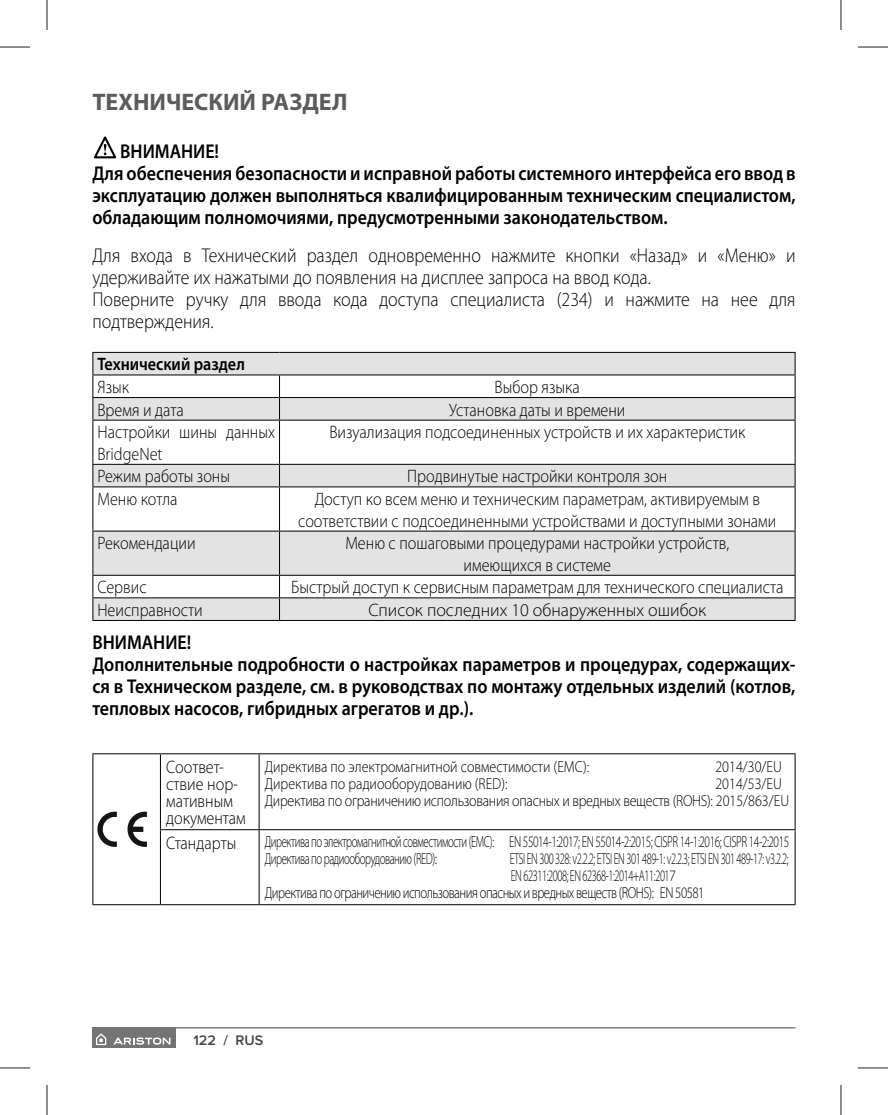
<style>
.page{position:relative;width:888px;height:1115px;background:#fff}
.page>*{position:absolute;margin:0;border:0;box-sizing:border-box;transform-origin:0 0}
.t1{font:700 24px "Myriad Pro";color:#5c5c5c}
.t2{font:600 20px/22px "Myriad Pro";color:#000;scale:.9 1}
.t3{font:300 20px/22px "Myriad Pro";color:#000;scale:.9 1}
.t4{font:300 18px/21.6px "Myriad Pro";color:#000;scale:.9 1}
.t5{font:300 18px "Myriad Pro";color:#000}
.t6{font:600 18px "Myriad Pro";color:#000;scale:.9 1}
.t7{font:300 16px/17px "Myriad Pro";letter-spacing:-.04em;color:#000;scale:.68 1}
.t8{font:300 16px "Myriad Pro";letter-spacing:-.04em;color:#000;scale:.65 1}
.t9{font:300 16px/17px "Myriad Pro";letter-spacing:-.02em;color:#000;scale:.88 1}
.t10{font:300 16px "Myriad Pro";color:#000;scale:.88 1}
.t11{font:300 16px "Myriad Pro";letter-spacing:-.04em;color:#000;scale:.8 1}
.t12{font:300 16px "Myriad Pro";letter-spacing:-.04em;color:#000;scale:.88 1}
.t13{font:600 14.4px "Proxima Nova";color:#454545}
</style>
<div class="page">
<hr style="left:92px;top:1027px;width:703px;height:1px;background:#747474">
<div style="left:92px;top:1027px;width:84px;height:21px;background:#747474"></div>
<svg style="left:96px;top:1033px;width:10px;height:12px"></svg>
<svg style="left:113px;top:1037px;width:57px;height:7px"></svg>
<svg style="left:94px;top:136px;width:22px;height:22px"></svg>
<svg style="left:93px;top:353px;width:701px;height:267px;fill:#e3e3e3"></svg>
<hr style="left:92px;top:352px;width:187px;height:1px;background:#000">
<hr style="left:279px;top:352px;width:516px;height:1px;background:#000">
<hr style="left:92px;top:374px;width:187px;height:1px;background:#000">
<hr style="left:279px;top:374px;width:516px;height:1px;background:#000">
<hr style="left:92px;top:397px;width:187px;height:1px;background:#000">
<svg style="left:92px;top:353px;width:1px;height:66px"></svg>
<hr style="left:279px;top:397px;width:516px;height:1px;background:#000">
<svg style="left:279px;top:375px;width:1px;height:44px"></svg>
<svg style="left:794px;top:353px;width:1px;height:66px"></svg>
<hr style="left:92px;top:419px;width:187px;height:1px;background:#000">
<hr style="left:92px;top:420px;width:1px;height:44px;background:#000">
<hr style="left:279px;top:419px;width:516px;height:1px;background:#000">
<hr style="left:279px;top:420px;width:1px;height:44px;background:#000">
<hr style="left:794px;top:420px;width:1px;height:44px;background:#000">
<hr style="left:92px;top:464px;width:187px;height:1px;background:#000">
<svg style="left:92px;top:465px;width:1px;height:21px"></svg>
<hr style="left:279px;top:464px;width:516px;height:1px;background:#000">
<svg style="left:279px;top:465px;width:1px;height:21px"></svg>
<svg style="left:794px;top:465px;width:1px;height:21px"></svg>
<hr style="left:92px;top:486px;width:187px;height:1px;background:#000">
<hr style="left:92px;top:487px;width:1px;height:43px;background:#000">
<hr style="left:279px;top:486px;width:516px;height:1px;background:#000">
<hr style="left:279px;top:487px;width:1px;height:43px;background:#000">
<hr style="left:794px;top:487px;width:1px;height:43px;background:#000">
<hr style="left:92px;top:530px;width:187px;height:1px;background:#000">
<hr style="left:92px;top:531px;width:1px;height:44px;background:#000">
<hr style="left:279px;top:530px;width:516px;height:1px;background:#000">
<hr style="left:279px;top:531px;width:1px;height:44px;background:#000">
<hr style="left:794px;top:531px;width:1px;height:44px;background:#000">
<hr style="left:92px;top:575px;width:187px;height:1px;background:#000">
<hr style="left:279px;top:575px;width:516px;height:1px;background:#000">
<hr style="left:92px;top:597px;width:187px;height:1px;background:#000">
<svg style="left:92px;top:576px;width:1px;height:44px"></svg>
<hr style="left:279px;top:597px;width:516px;height:1px;background:#000">
<svg style="left:279px;top:576px;width:1px;height:44px"></svg>
<svg style="left:794px;top:576px;width:1px;height:44px"></svg>
<hr style="left:92px;top:620px;width:187px;height:1px;background:#000">
<hr style="left:279px;top:620px;width:516px;height:1px;background:#000">
<hr style="left:160px;top:753px;width:99px;height:1px;background:#000">
<hr style="left:259px;top:753px;width:536px;height:1px;background:#000">
<hr style="left:259px;top:754px;width:1px;height:75px;background:#000">
<hr style="left:794px;top:754px;width:1px;height:75px;background:#000">
<hr style="left:160px;top:829px;width:99px;height:1px;background:#000">
<hr style="left:259px;top:829px;width:536px;height:1px;background:#000">
<hr style="left:259px;top:830px;width:1px;height:74px;background:#000">
<hr style="left:794px;top:830px;width:1px;height:74px;background:#000">
<hr style="left:160px;top:904px;width:99px;height:1px;background:#000">
<hr style="left:259px;top:904px;width:536px;height:1px;background:#000">
<hr style="left:92px;top:753px;width:68px;height:1px;background:#000">
<hr style="left:92px;top:754px;width:1px;height:75px;background:#000">
<hr style="left:92px;top:829px;width:1px;height:75px;background:#000">
<hr style="left:92px;top:904px;width:68px;height:1px;background:#000">
<hr style="left:160px;top:754px;width:1px;height:75px;background:#000">
<hr style="left:160px;top:830px;width:1px;height:74px;background:#000">
<svg style="left:97px;top:811px;width:20px;height:36px"></svg>
<svg style="left:127px;top:811px;width:20px;height:36px"></svg>
<hr style="left:0;top:47px;width:30px;height:1px;background:#241f1f">
<hr style="left:858px;top:47px;width:30px;height:1px;background:#241f1f">
<hr style="left:0;top:1067px;width:30px;height:1px;background:#241f1f">
<hr style="left:858px;top:1067px;width:30px;height:1px;background:#241f1f">
<hr style="left:47px;top:0;width:1px;height:30px;background:#241f1f">
<hr style="left:47px;top:1084px;width:1px;height:30px;background:#241f1f">
<hr style="left:840px;top:0;width:1px;height:30px;background:#241f1f">
<hr style="left:840px;top:1084px;width:1px;height:30px;background:#241f1f">
<h1 class="t1" style="left:92px;top:87px;width:257px">ТЕХНИЧЕСКИЙ РАЗДЕЛ</h1>
<p class="t2" style="left:92px;top:140px;width:783px;text-indent:28px">ВНИМАНИЕ!<br>Для обеспечения безопасности и исправной работы системного интерфейса его ввод в эксплуатацию должен выполняться квалифицированным техническим специалистом, обладающим полномочиями, предусмотренными законодательством.</p>
<p class="t3" style="left:92px;top:244px;width:783px">Для входа в Технический раздел одновременно нажмите кнопки «Назад» и «Меню» и удерживайте их нажатыми до появления на дисплее запроса на ввод кода.<br>Поверните ручку для ввода кода доступа специалиста (234) и нажмите на нее для подтверждения.</p>
<p class="t6" style="left:97px;top:353px;width:165px">Технический раздел</p>
<p class="t4" style="left:97px;top:376px;width:37px">Язык</p>
<p class="t4" style="left:494px;top:376px;width:96px">Выбор языка</p>
<p class="t4" style="left:97px;top:398px;width:97px">Время и дата</p>
<p class="t4" style="left:449px;top:398px;width:197px">Установка даты и времени</p>
<p class="t4" style="left:97px;top:421px;width:199px">Настройки шины данных<br>BridgeNet</p>
<p class="t4" style="left:329px;top:421px;width:464px">Визуализация подсоединенных устройств и их характеристик</p>
<p class="t4" style="left:97px;top:465px;width:149px">Режим работы зоны</p>
<p class="t4" style="left:407px;top:465px;width:291px">Продвинутые настройки контроля зон</p>
<p class="t4" style="left:97px;top:488px;width:91px">Меню котла</p>
<p class="t4" style="left:298px;top:488px;width:533px;text-align:center">Доступ ко всем меню и техническим параметрам, активируемым в соответствии с подсоединенными устройствами и доступными зонами</p>
<p class="t4" style="left:97px;top:532px;width:111px">Рекомендации</p>
<p class="t4" style="left:345px;top:532px;width:428px;text-align:center">Меню с пошаговыми процедурами настройки устройств, имеющихся в системе</p>
<p class="t4" style="left:97px;top:576px;width:56px">Сервис</p>
<p class="t4" style="left:291px;top:576px;width:548px">Быстрый доступ к сервисным параметрам для технического специалиста</p>
<p class="t4" style="left:97px;top:599px;width:119px">Неисправности</p>
<p class="t5" style="left:368px;top:599px;width:339px">Список последних 10 обнаруженных ошибок</p>
<p class="t2" style="left:92px;top:630px;width:783px">ВНИМАНИЕ!<br>Дополнительные подробности о настройках параметров и процедурах, содержащих&shy;ся в Техническом разделе, см. в руководствах по монтажу отдельных изделий (котлов, тепловых насосов, гибридных агрегатов и др.).</p>
<p class="t4" style="left:166px;top:758px;width:90px;line-height:17px">Соответ&shy;ствие нор&shy;мативным документам</p>
<p class="t10" style="left:265px;top:756px;width:370px">Директива по электромагнитной совместимости (EMC):</p>
<p class="t12" style="left:715px;top:756px;width:77px">2014/30/EU</p>
<p class="t10" style="left:265px;top:773px;width:277px">Директива по радиооборудованию (RED):</p>
<p class="t9" style="left:265px;top:774px;width:597px;text-indent:451px">2014/53/EU<br>Директива по ограничению использования опасных и вредных веществ (ROHS): 2015/863/EU</p>
<p class="t4" style="left:166px;top:832px;width:80px">Стандарты</p>
<p class="t7" style="left:265px;top:833px;width:773px">Директива по электромагнитной совместимости (EMC): EN 55014-1:2017; EN 55014-2:2015; CISPR 14-1:2016; CISPR 14-2:2015<br>Директива по радиооборудованию (RED):</p>
<p class="t8" style="left:510px;top:849px;width:430px">ETSI EN 300 328: v2.2.2; ETSI EN 301 489-1: v2.2.3; ETSI EN 301 489-17: v3.2.2;</p>
<p class="t8" style="left:511px;top:866px;width:256px">EN 62311:2008; EN 62368-1:2014+A11:2017</p>
<p class="t11" style="left:265px;top:883px;width:551px">Директива по ограничению использования опасных и вредных веществ (ROHS): EN 50581</p>
<p class="t13" style="left:193px;top:1033px;width:71px">122 / RUS</p>
</div>
